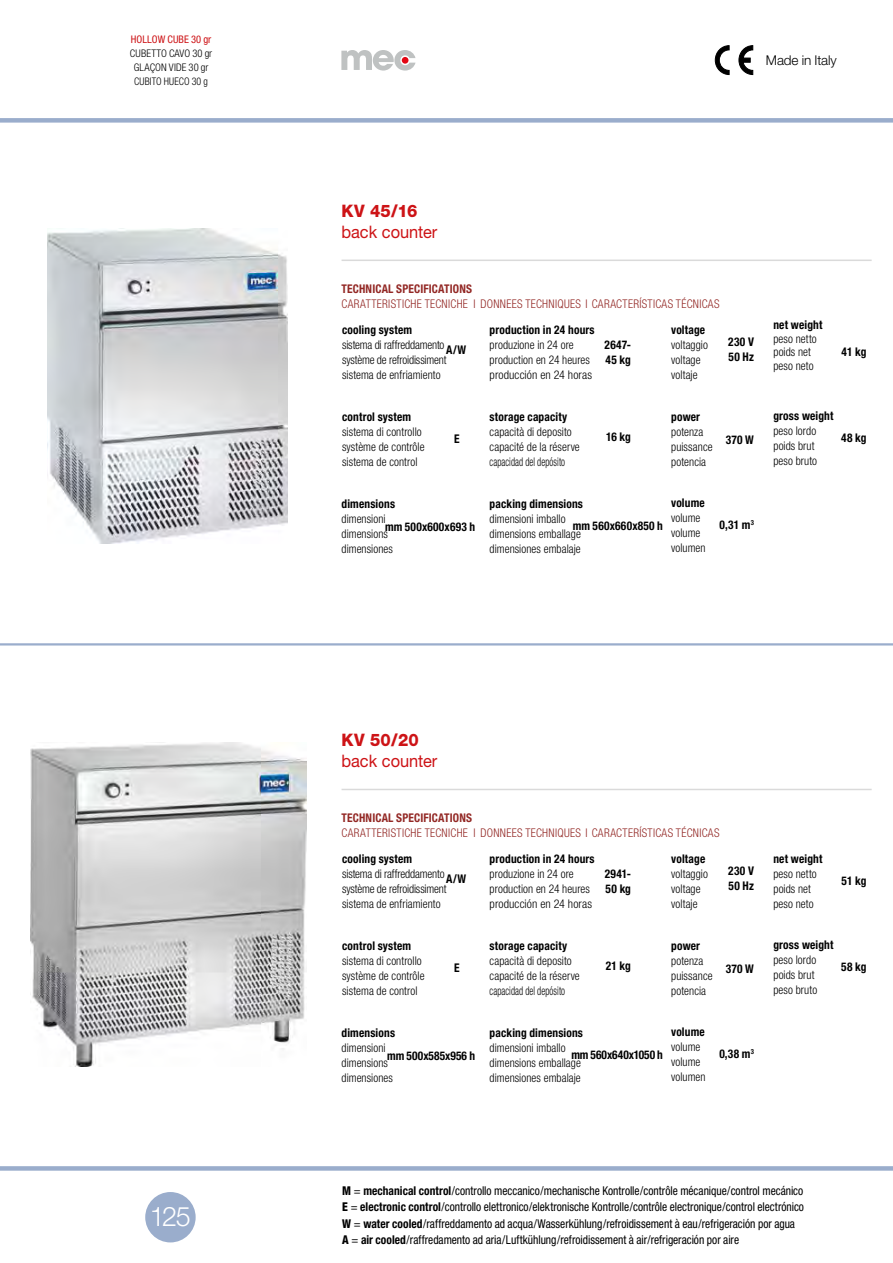
<style>
.page{position:relative;width:893px;height:1263px;background:#fff}
.page>*{position:absolute;margin:0;border:0;box-sizing:border-box;transform-origin:0 0}
.t1{font:300 27px "Helvetica Neue";color:#fff}
.t2{font:17.25px "Helvetica Neue";color:#cd1316;scale:.95 1}
.t3{font:800 17.25px "Helvetica Neue";letter-spacing:.005em;color:#cd1316;scale:.95 1}
.t4{font:300 13.5px "Helvetica Neue";letter-spacing:-.01em;color:#000}
.t5{font:condensed 12.15px/16.5px "Helvetica Neue";color:#000;scale:.94 1}
.t6{font:300 condensed 12px/15px "Helvetica Neue";letter-spacing:.005em;color:#000;scale:.95 1}
.t7{font:700 condensed 12px/15px "Helvetica Neue";letter-spacing:.015em;color:#000;scale:.95 1}
.t8{font:300 condensed 12px "Helvetica Neue";letter-spacing:.03em;color:#932825;scale:.95 1}
.t9{font:700 condensed 12px "Helvetica Neue";letter-spacing:.015em;color:#932825;scale:.95 1}
.t10{font:300 condensed 10.5px/14.1px "Helvetica Neue";letter-spacing:.01em;color:#000;text-align:center}
.t11{font:condensed 10.5px "Helvetica Neue";letter-spacing:.005em;color:#cd1316}
.s1{font-weight:800}
.s2{font-weight:700}
</style>
<div class="page">
<div style="left:0;top:1166px;width:893px;height:5px;background:#9aadcc"></div>
<hr style="left:0;top:643px;width:893px;height:2px;background:#9aadcc">
<div style="left:0;top:118px;width:893px;height:5px;background:#9aadcc"></div>
<svg style="left:715px;top:45px;width:14px;height:30px"></svg>
<svg style="left:739px;top:45px;width:14px;height:30px"></svg>
<svg style="left:341px;top:50px;width:74px;height:21px"></svg>
<div style="left:402px;top:57px;width:6px;height:7px;background:#e30613;border-radius:50%"></div>
<div style="left:145px;top:1192px;width:51px;height:50px;background:#9aadcc;border-radius:50%"></div>
<hr style="left:342px;top:260px;width:530px;height:1px;background:#dadada">
<hr style="left:342px;top:789px;width:530px;height:1px;background:#dadada">
<img style="left:47px;top:229px;width:240px;height:315px">
<img style="left:31px;top:742px;width:276px;height:325px">
<p class="t11" style="left:131px;top:33px;width:82px">HOLLOW CUBE 30 gr</p>
<p class="t10" style="left:130px;top:46px;width:84px">CUBETTO CAVO 30 gr<br>GLAÇON VIDE 30 gr<br>CUBITO HUECO 30 g</p>
<h1 class="t1" style="left:150px;top:1200px;width:43px">125</h1>
<p class="t4" style="left:766px;top:52px;width:72px">Made in Italy</p>
<h2 class="t3" style="left:342px;top:200px;width:81px">KV 45/16</h2>
<h2 class="t2" style="left:342px;top:221px;width:102px">back counter</h2>
<p class="t9" style="left:342px;top:282px;width:139px">TECHNICAL SPECIFICATIONS</p>
<p class="t8" style="left:342px;top:296px;width:399px">CARATTERISTICHE TECNICHE I DONNEES TECHNIQUES I CARACTERÍSTICAS TÉCNICAS</p>
<p class="t7" style="left:342px;top:322px;width:75px">cooling system</p>
<p class="t6" style="left:342px;top:337px;width:111px">sistema di raffreddamento système de refroidissiment sistema de enfriamiento</p>
<p class="t7" style="left:446px;top:342px;width:22px">A/W</p>
<p class="t7" style="left:342px;top:409px;width:74px">control system</p>
<p class="t6" style="left:342px;top:424px;width:88px">sistema di controllo système de contrôle sistema de control</p>
<p class="t7" style="left:454px;top:431px;width:7px">E</p>
<p class="t7" style="left:342px;top:496px;width:58px">dimensions</p>
<p class="t6" style="left:342px;top:511px;width:56px">dimensioni dimensions dimensiones</p>
<p class="t7" style="left:385px;top:519px;width:96px">mm 500x600x693 h</p>
<p class="t7" style="left:490px;top:322px;width:112px">production in 24 hours</p>
<p class="t6" style="left:490px;top:337px;width:109px">produzione in 24 ore production en 24 heures producción en 24 horas</p>
<p class="t7" style="left:605px;top:337px;width:29px">2647-<br>45 kg</p>
<p class="t7" style="left:671px;top:322px;width:37px">voltage</p>
<p class="t6" style="left:671px;top:337px;width:40px">voltaggio voltage voltaje</p>
<p class="t7" style="left:728px;top:334px;width:29px">230 V<br>50 Hz</p>
<p class="t7" style="left:490px;top:409px;width:83px">storage capacity</p>
<p class="t6" style="left:490px;top:424px;width:96px">capacità di deposito capacité de la réserve capacidad del depósito</p>
<p class="t7" style="left:606px;top:429px;width:28px">16 kg</p>
<p class="t7" style="left:671px;top:409px;width:32px">power</p>
<p class="t6" style="left:671px;top:424px;width:45px">potenza puissance potencia</p>
<p class="t7" style="left:726px;top:432px;width:31px">370 W</p>
<p class="t7" style="left:490px;top:496px;width:100px">packing dimensions</p>
<p class="t6" style="left:490px;top:511px;width:98px">dimensioni imballo dimensions emballage dimensiones embalaje</p>
<p class="t7" style="left:573px;top:518px;width:96px">mm 560x660x850 h</p>
<p class="t7" style="left:671px;top:495px;width:37px">volume</p>
<p class="t6" style="left:671px;top:510px;width:38px">volume volume volumen</p>
<p class="t7" style="left:720px;top:517px;width:38px">0,31 m<sup>3</sup></p>
<p class="t7" style="left:773px;top:317px;width:53px">net weight</p>
<p class="t6" style="left:773px;top:332px;width:47px;line-height:13.5px">peso netto poids net peso neto</p>
<p class="t7" style="left:842px;top:344px;width:28px">41 kg</p>
<p class="t7" style="left:773px;top:408px;width:65px">gross weight</p>
<p class="t6" style="left:773px;top:423px;width:48px">peso lordo poids brut peso bruto</p>
<p class="t7" style="left:841px;top:430px;width:28px">48 kg</p>
<h2 class="t3" style="left:342px;top:729px;width:83px">KV 50/20</h2>
<h2 class="t2" style="left:342px;top:750px;width:102px">back counter</h2>
<p class="t9" style="left:342px;top:811px;width:139px">TECHNICAL SPECIFICATIONS</p>
<p class="t8" style="left:342px;top:826px;width:399px">CARATTERISTICHE TECNICHE I DONNEES TECHNIQUES I CARACTERÍSTICAS TÉCNICAS</p>
<p class="t7" style="left:342px;top:851px;width:75px">cooling system</p>
<p class="t6" style="left:342px;top:867px;width:111px">sistema di raffreddamento système de refroidissiment sistema de enfriamiento</p>
<p class="t7" style="left:446px;top:871px;width:22px">A/W</p>
<p class="t7" style="left:342px;top:938px;width:74px">control system</p>
<p class="t6" style="left:342px;top:953px;width:88px">sistema di controllo système de contrôle sistema de control</p>
<p class="t7" style="left:454px;top:960px;width:7px">E</p>
<p class="t7" style="left:342px;top:1025px;width:58px">dimensions</p>
<p class="t6" style="left:342px;top:1040px;width:56px">dimensioni dimensions dimensiones</p>
<p class="t7" style="left:387px;top:1048px;width:94px">mm 500x585x956 h</p>
<p class="t7" style="left:490px;top:851px;width:112px">production in 24 hours</p>
<p class="t6" style="left:490px;top:867px;width:109px">produzione in 24 ore production en 24 heures producción en 24 horas</p>
<p class="t7" style="left:605px;top:866px;width:29px">2941-<br>50 kg</p>
<p class="t7" style="left:671px;top:851px;width:37px">voltage</p>
<p class="t6" style="left:671px;top:867px;width:40px">voltaggio voltage voltaje</p>
<p class="t7" style="left:728px;top:863px;width:29px">230 V<br>50 Hz</p>
<p class="t7" style="left:490px;top:938px;width:83px">storage capacity</p>
<p class="t6" style="left:490px;top:953px;width:96px">capacità di deposito capacité de la réserve capacidad del depósito</p>
<p class="t7" style="left:606px;top:958px;width:28px">21 kg</p>
<p class="t7" style="left:671px;top:938px;width:32px">power</p>
<p class="t6" style="left:671px;top:953px;width:45px">potenza puissance potencia</p>
<p class="t7" style="left:726px;top:961px;width:31px">370 W</p>
<p class="t7" style="left:490px;top:1025px;width:100px">packing dimensions</p>
<p class="t6" style="left:490px;top:1040px;width:98px">dimensioni imballo dimensions emballage dimensiones embalaje</p>
<p class="t7" style="left:571px;top:1047px;width:98px">mm 560x640x1050 h</p>
<p class="t7" style="left:671px;top:1024px;width:37px">volume</p>
<p class="t6" style="left:671px;top:1039px;width:38px">volume volume volumen</p>
<p class="t7" style="left:719px;top:1046px;width:38px">0,38 m<sup>3</sup></p>
<p class="t7" style="left:773px;top:851px;width:53px">net weight</p>
<p class="t6" style="left:773px;top:866px;width:47px">peso netto poids net peso neto</p>
<p class="t7" style="left:841px;top:873px;width:28px">51 kg</p>
<p class="t7" style="left:773px;top:937px;width:65px">gross weight</p>
<p class="t6" style="left:773px;top:952px;width:48px">peso lordo poids brut peso bruto</p>
<p class="t7" style="left:841px;top:959px;width:28px">58 kg</p>
<p class="t5" style="left:342px;top:1182px;width:493px"><span class="s1">M</span> = <span class="s2">mechanical control</span>/controllo meccanico/mechanische Kontrolle/contrôle mécanique/control mecánico <span class="s1">E</span> = <span class="s2">electronic control</span>/controllo elettronico/elektronische Kontrolle/contrôle electronique/control electrónico <span class="s1">W</span> = <span class="s2">water cooled</span>/raffreddamento ad acqua/Wasserkühlung/refroidissement à eau/refrigeración por agua <span class="s1">A</span> = <span class="s2">air cooled</span>/raffredamento ad aria/Luftkühlung/refroidissement à air/refrigeración por aire</p>
</div>
